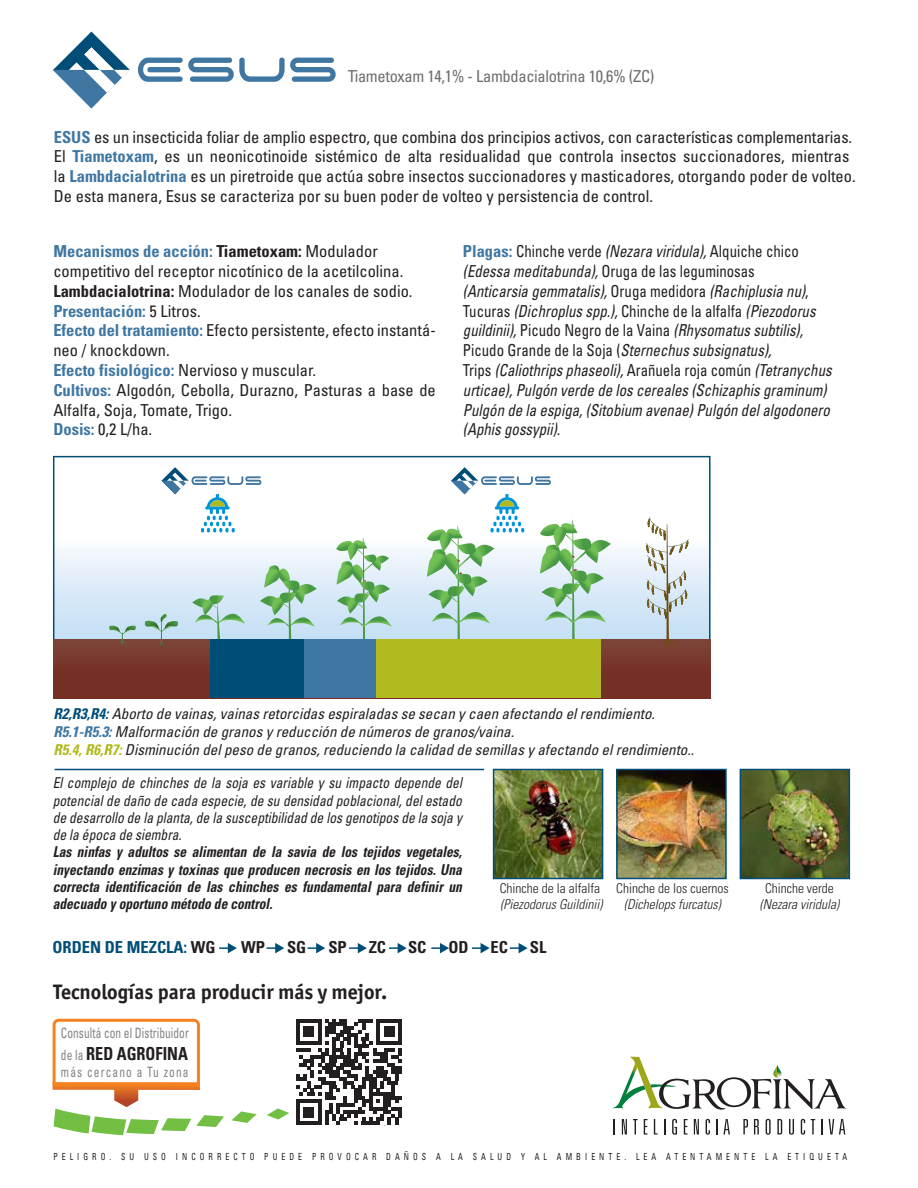
<style>
.page{position:relative;width:918px;height:1188px;background:#fff}
.page>*{position:absolute;margin:0;border:0;box-sizing:border-box;transform-origin:0 0}
.t1{font:700 21px "Officina Sans ITC Std";color:#231f20}
.t2{font:700 condensed 18px "Univers";color:#231f20;scale:.9 1}
.t3{font:condensed 16.5px/19.8px "Univers";color:#231f20}
.t4{font:italic condensed 16.5px/19.8px "Univers";color:#231f20;scale:.9 1}
.t5{font:condensed 16.5px "Univers";letter-spacing:-.02em;color:#6d6e71}
.t6{font:700 condensed 16.5px "Univers";color:#004e78}
.t7{font:700 condensed 16.5px "Univers";color:#231f20}
.t8{font:italic condensed 15px/18px "Univers";color:#231f20}
.t9{font:italic 700 condensed 15px/17.2px "Univers";color:#231f20;text-align:justify;scale:.9 1}
.t10{font:italic condensed 15px/17.2px "Univers";color:#231f20;text-align:justify;scale:.9 1}
.t11{font:condensed 14.25px "Univers";letter-spacing:.005em;color:#808285;scale:.8 1}
.t12{font:condensed 14.25px "Univers";letter-spacing:.1em;color:#808285;scale:.8 1}
.t13{font:italic 300 condensed 13.5px "Univers";color:#231f20}
.t14{font:300 condensed 13.5px "Univers";color:#231f20}
.t15{font:condensed 9.75px "Univers";letter-spacing:.52em;color:#231f20;scale:.8 1}
.s1{font-weight:700;color:#4077a2}
.s2{font-weight:700}
.s3{font-weight:700;font-style:normal;color:#4077a2}
.s4{font-style:normal}
.s5{font-weight:700;color:#004e78}
.s6{font-weight:700;color:#b0b91d}
.s7{color:#231f20}
.s8{font-weight:400;font-size:14.25px;color:#808285}
</style>
<div class="page">
<svg style="left:614px;top:1119px;width:1px;height:16px"></svg>
<svg style="left:622px;top:1119px;width:5px;height:16px"></svg>
<svg style="left:633px;top:1119px;width:5px;height:16px"></svg>
<svg style="left:644px;top:1119px;width:3px;height:16px"></svg>
<svg style="left:654px;top:1119px;width:4px;height:16px"></svg>
<svg style="left:664px;top:1119px;width:1px;height:16px"></svg>
<svg style="left:672px;top:1119px;width:5px;height:16px"></svg>
<svg style="left:684px;top:1119px;width:4px;height:16px"></svg>
<svg style="left:694px;top:1119px;width:5px;height:16px"></svg>
<svg style="left:706px;top:1119px;width:4px;height:16px"></svg>
<svg style="left:716px;top:1119px;width:14px;height:16px"></svg>
<svg style="left:743px;top:1119px;width:5px;height:16px"></svg>
<svg style="left:754px;top:1119px;width:5px;height:16px"></svg>
<svg style="left:766px;top:1119px;width:5px;height:16px"></svg>
<svg style="left:777px;top:1119px;width:5px;height:16px"></svg>
<svg style="left:789px;top:1119px;width:5px;height:16px"></svg>
<svg style="left:801px;top:1119px;width:4px;height:16px"></svg>
<svg style="left:811px;top:1119px;width:4px;height:16px"></svg>
<svg style="left:821px;top:1119px;width:2px;height:16px"></svg>
<svg style="left:829px;top:1119px;width:16px;height:16px"></svg>
<svg style="left:613px;top:1057px;width:233px;height:53px"></svg>
<svg style="left:267px;top:1109px;width:22px;height:11px"></svg>
<svg style="left:232px;top:1112px;width:25px;height:11px"></svg>
<svg style="left:92px;top:1116px;width:34px;height:19px"></svg>
<svg style="left:53px;top:1019px;width:171px;height:115px"></svg>
<svg style="left:138px;top:58px;width:198px;height:24px"></svg>
<svg style="left:53px;top:32px;width:77px;height:76px"></svg>
<hr style="left:55px;top:769px;width:429px;height:1px;background:#004e78">
<img style="left:496px;top:772px;width:104px;height:104px">
<div style="left:493px;top:769px;width:110px;height:110px;border:2px solid #004e78"></div>
<img style="left:619px;top:772px;width:105px;height:104px">
<div style="left:616px;top:769px;width:111px;height:110px;border:2px solid #004e78"></div>
<img style="left:743px;top:772px;width:104px;height:104px">
<div style="left:740px;top:769px;width:110px;height:110px;border:2px solid #004e78"></div>
<svg style="left:53px;top:456px;width:658px;height:193px"></svg>
<div style="left:53px;top:640px;width:657px;height:58px;background:linear-gradient(to bottom,#7c4136,#742a20)"></div>
<svg style="left:219px;top:943px;width:18px;height:10px"></svg>
<svg style="left:267px;top:943px;width:17px;height:10px"></svg>
<svg style="left:307px;top:943px;width:18px;height:10px"></svg>
<svg style="left:349px;top:943px;width:18px;height:10px"></svg>
<svg style="left:389px;top:943px;width:18px;height:10px"></svg>
<svg style="left:431px;top:943px;width:18px;height:10px"></svg>
<svg style="left:472px;top:943px;width:18px;height:10px"></svg>
<svg style="left:108px;top:626px;width:29px;height:19px"></svg>
<svg style="left:192px;top:595px;width:53px;height:53px;background:#aecbc6"></svg>
<svg style="left:260px;top:565px;width:57px;height:75px;background:#aed3c4"></svg>
<svg style="left:336px;top:537px;width:56px;height:103px;background:#b4d7c4"></svg>
<svg style="left:143px;top:614px;width:37px;height:32px"></svg>
<div style="left:649px;top:517px;width:18px;height:15px;background:#fff"></div>
<svg style="left:646px;top:518px;width:43px;height:130px"></svg>
<svg style="left:162px;top:467px;width:99px;height:66px"></svg>
<svg style="left:427px;top:467px;width:184px;height:181px"></svg>
<div style="left:210px;top:640px;width:94px;height:58px;background:#004e78"></div>
<div style="left:304px;top:640px;width:73px;height:58px;background:#4077a2"></div>
<div style="left:376px;top:640px;width:225px;height:58px;background:#b0b91d"></div>
<svg style="left:296px;top:1019px;width:106px;height:107px"></svg>
<hr style="left:358px;top:1019px;width:15px;height:4px;background:#231f20">
<hr style="left:376px;top:1019px;width:26px;height:4px;background:#231f20">
<svg style="left:510px;top:943px;width:18px;height:10px"></svg>
<p class="t5" style="left:348px;top:66px;width:308px">Tiametoxam 14,1% - Lambdacialotrina 10,6% (ZC)</p>
<p class="t3" style="left:54px;top:127px;width:803px"><span class="s1">ESUS</span> es un insecticida foliar de amplio espectro, que combina dos principios activos, con características complementarias.<br>El <span class="s1">Tiametoxam</span>, es un neonicotinoide sistémico de alta residualidad que controla insectos succionadores, mientras la <span class="s1">Lambdacialotrina</span> es un piretroide que actúa sobre insectos succionadores y masticadores, otorgando poder de volteo.<br>De esta manera, Esus se caracteriza por su buen poder de volteo y persistencia de control.</p>
<p class="t3" style="left:53px;top:241px;width:384px"><span class="s1">Mecanismos de acción:</span> <span class="s2">Tiametoxam:</span> Modulador competitivo del receptor nicotínico de la acetilcolina.<br><span class="s2">Lambdacialotrina:</span> Modulador de los canales de sodio.<br><span class="s1">Presentación:</span> 5 Litros.<br><span class="s1">Efecto del tratamiento:</span> Efecto persistente, efecto instantá&shy;neo / knockdown.<br><span class="s1">Efecto fisiológico:</span> Nervioso y muscular.<br><span class="s1">Cultivos:</span> Algodón, Cebolla, Durazno, Pasturas a base de Alfalfa, Soja, Tomate, Trigo.<br><span class="s1">Dosis:</span> 0,2 L/ha.</p>
<p class="t4" style="left:463px;top:241px;width:411px"><span class="s3">Plagas:</span> <span class="s4">Chinche verde</span> (Nezara viridula), <span class="s4">Alquiche chico </span>(Edessa meditabunda), <span class="s4">Oruga de las leguminosas<br></span>(Anticarsia gemmatalis), <span class="s4">Oruga medidora</span> (Rachiplusia nu)<span class="s4">, Tucuras</span> (Dichroplus spp.), <span class="s4">Chinche de la alfalfa</span> (Piezodorus guildinii), <span class="s4">Picudo Negro de la Vaina</span> (Rhysomatus subtilis), <span class="s4">Picudo Grande de la Soja (</span>Sternechus subsignatus),<br><span class="s4">Trips</span> (Caliothrips phaseoli), <span class="s4">Arañuela roja común</span> (Tetranychus urticae), Pulgón verde de los cereales (Schizaphis graminum)<br>Pulgón de la espiga, (Sitobium avenae) Pulgón del algodonero (Aphis gossypii).</p>
<p class="t8" style="left:53px;top:705px;width:642px"><span class="s5">R2,R3,R4:</span> Aborto de vainas, vainas retorcidas espiraladas se secan y caen afectando el rendimiento.<br><span class="s1">R5.1-R5.3:</span> Malformación de granos y reducción de números de granos/vaina.<br><span class="s6">R5.4, R6,R7:</span> Disminución del peso de granos, reduciendo la calidad de semillas y afectando el rendimiento..</p>
<p class="t10" style="left:53px;top:774px;width:456px">El complejo de chinches de la soja es variable y su impacto depende del potencial de daño de cada especie, de su densidad poblacional, del estado de desarrollo de la planta, de la susceptibilidad de los genotipos de la soja y de la época de siembra.</p>
<p class="t9" style="left:53px;top:843px;width:456px">Las ninfas y adultos se alimentan de la savia de los tejidos vegetales, inyectando enzimas y toxinas que producen necrosis en los tejidos. Una correcta identificación de las chinches es fundamental para definir un adecuado y oportuno método de control.</p>
<p class="t14" style="left:500px;top:880px;width:102px">Chinche de la alfalfa</p>
<p class="t13" style="left:501px;top:896px;width:103px">(Piezodorus Guildinii)</p>
<p class="t6" style="left:53px;top:937px;width:165px">ORDEN DE MEZCLA: <span class="s7">WG</span></p>
<p class="t7" style="left:241px;top:937px;width:25px">WP</p>
<p class="t7" style="left:287px;top:937px;width:21px">SG</p>
<p class="t7" style="left:328px;top:937px;width:20px">SP</p>
<p class="t7" style="left:369px;top:937px;width:19px">ZC</p>
<p class="t7" style="left:408px;top:937px;width:20px">SC</p>
<p class="t7" style="left:448px;top:937px;width:22px">OD</p>
<p class="t7" style="left:491px;top:937px;width:19px">EC</p>
<p class="t7" style="left:530px;top:937px;width:18px">SL</p>
<p class="t1" style="left:53px;top:978px;width:335px">Tecnologías para producir más y mejor.</p>
<p class="t11" style="left:61px;top:1024px;width:161px">Consultá con el Distribuidor</p>
<p class="t2" style="left:61px;top:1042px;width:143px"><span class="s8">de la</span> RED AGROFINA</p>
<p class="t12" style="left:61px;top:1063px;width:161px">más cercano a Tu zona</p>
<p class="t14" style="left:616px;top:880px;width:114px">Chinche de los cuernos</p>
<p class="t13" style="left:624px;top:896px;width:98px">(Dichelops furcatus)</p>
<p class="t14" style="left:765px;top:880px;width:70px">Chinche verde</p>
<p class="t13" style="left:760px;top:896px;width:81px">(Nezara viridula)</p>
<p class="t15" style="left:53px;top:1150px;width:994px">PELIGRO. SU USO INCORRECTO PUEDE PROVOCAR DAÑOS A LA SALUD Y AL AMBIENTE. LEA ATENTAMENTE LA ETIQUETA</p>
</div>
